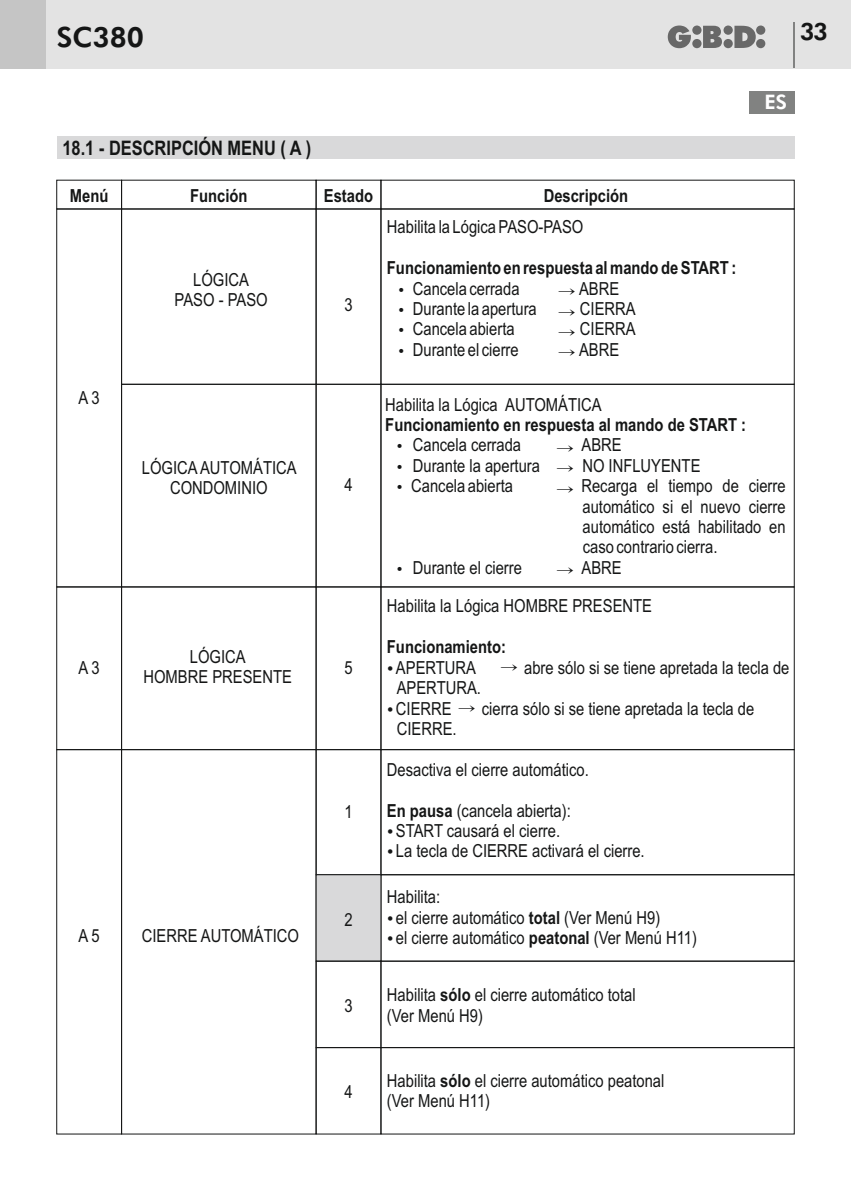
<style>
.page{position:relative;width:851px;height:1191px;background:#fff}
.page>*{position:absolute;margin:0;border:0;box-sizing:border-box;transform-origin:0 0}
.t1{font:800 28px "Futura BT";color:#151616}
.t2{font:800 24px "Futura BT";color:#151616}
.t3{font:700 20px "Arial Narrow";color:#151616}
.t4{font:800 20px "Futura BT";color:#fff}
.t5{font:18px/20.4px "Arial Narrow";color:#151616}
.t6{font:700 18px "Arial Narrow";color:#151616}
.s1{font-family:"Batang"}
.s2{font-weight:700}
</style>
<div class="page">
<div style="left:0;top:0;width:850px;height:68px;background:#e3e3e3"></div>
<div style="left:0;top:0;width:45px;height:68px;background:#c5c5c5"></div>
<svg style="left:667px;top:26px;width:98px;height:22px"></svg>
<hr style="left:793px;top:23px;width:2px;height:45px;background:#818281">
<div style="left:748px;top:91px;width:46px;height:22px;background:#818281"></div>
<div style="left:57px;top:136px;width:737px;height:23px;background:#d9d9da"></div>
<div style="left:56px;top:180px;width:66px;height:29px;border:1px solid #151616"></div>
<div style="left:380px;top:180px;width:414px;height:29px;border:1px solid #151616"></div>
<div style="left:316px;top:180px;width:65px;height:29px;border:1px solid #151616"></div>
<div style="left:121px;top:180px;width:195px;height:29px;border:1px solid #151616"></div>
<div style="left:56px;top:587px;width:66px;height:163px;border:1px solid #151616"></div>
<div style="left:316px;top:587px;width:65px;height:163px;border:1px solid #151616"></div>
<div style="left:380px;top:749px;width:414px;height:126px;border:1px solid #151616"></div>
<div style="left:316px;top:749px;width:65px;height:126px;border:1px solid #151616"></div>
<div style="left:56px;top:749px;width:66px;height:385px;border:1px solid #151616"></div>
<div style="left:380px;top:874px;width:414px;height:87px;border:1px solid #151616"></div>
<svg style="left:315px;top:874px;width:66px;height:87px;background:#d0d0d1"></svg>
<div style="left:380px;top:961px;width:414px;height:86px;border:1px solid #151616"></div>
<div style="left:316px;top:961px;width:65px;height:86px;border:1px solid #151616"></div>
<div style="left:380px;top:1047px;width:414px;height:87px;border:1px solid #151616"></div>
<div style="left:316px;top:1047px;width:65px;height:87px;border:1px solid #151616"></div>
<div style="left:56px;top:209px;width:66px;height:378px;border:1px solid #151616"></div>
<div style="left:316px;top:209px;width:65px;height:175px;border:1px solid #151616"></div>
<div style="left:121px;top:384px;width:195px;height:203px;border:1px solid #151616"></div>
<div style="left:316px;top:384px;width:65px;height:203px;border:1px solid #151616"></div>
<div style="left:380px;top:384px;width:414px;height:203px;border:1px solid #151616"></div>
<h1 class="t1" style="left:57px;top:26px;width:89px">SC380</h1>
<h2 class="t2" style="left:799px;top:22px;width:29px">33</h2>
<p class="t3" style="left:62px;top:140px;width:250px">18.1 - DESCRIPCIÓN MENU ( A )</p>
<p class="t6" style="left:70px;top:189px;width:40px">Menú</p>
<p class="t6" style="left:190px;top:189px;width:59px">Función</p>
<p class="t6" style="left:324px;top:189px;width:51px">Estado</p>
<p class="t6" style="left:543px;top:189px;width:86px">Descripción</p>
<p class="t5" style="left:175px;top:271px;width:94px;text-align:center">LÓGICA<br>PASO - PASO</p>
<p class="t5" style="left:344px;top:296px;width:10px">3</p>
<p class="t5" style="left:387px;top:218px;width:198px">Habilita la Lógica PASO-PASO</p>
<p class="t6" style="left:387px;top:261px;width:351px">Funcionamiento en respuesta al mando de START :</p>
<p class="t5" style="left:413px;top:280px;width:108px">Cancela cerrada</p>
<p class="t5" style="left:413px;top:280px;width:224px;text-indent:145px"><span class="s1">→</span> ABRE<br>Durante la apertura <span class="s1">→</span> CIERRA<br>Cancela abierta</p>
<p class="t5" style="left:557px;top:320px;width:79px"><span class="s1">→</span> CIERRA</p>
<p class="t5" style="left:413px;top:341px;width:107px">Durante el cierre</p>
<p class="t5" style="left:557px;top:341px;width:63px"><span class="s1">→</span> ABRE</p>
<p class="t4" style="left:764px;top:94px;width:24px">ES</p>
<p class="t5" style="left:78px;top:389px;width:23px">A 3</p>
<p class="t5" style="left:142px;top:459px;width:156px;text-align:center">LÓGICA AUTOMÁTICA<br>CONDOMINIO</p>
<p class="t5" style="left:78px;top:659px;width:23px">A 3</p>
<p class="t5" style="left:143px;top:648px;width:150px;text-align:center">LÓGICA<br>HOMBRE PRESENTE</p>
<p class="t5" style="left:78px;top:927px;width:23px">A 5</p>
<p class="t5" style="left:142px;top:927px;width:159px">CIERRE AUTOMÁTICO</p>
<p class="t5" style="left:344px;top:476px;width:10px">4</p>
<p class="t5" style="left:344px;top:659px;width:10px">5</p>
<p class="t5" style="left:344px;top:803px;width:10px">1</p>
<p class="t5" style="left:344px;top:910px;width:10px">2</p>
<p class="t5" style="left:344px;top:997px;width:10px">3</p>
<p class="t5" style="left:344px;top:1083px;width:10px">4</p>
<p class="t5" style="left:385px;top:395px;width:218px">Habilita la Lógica AUTOMÁTICA</p>
<p class="t6" style="left:385px;top:418px;width:362px">Funcionamiento en respuesta al mando de START :</p>
<p class="t5" style="left:413px;top:436px;width:110px">Cancela cerrada</p>
<p class="t5" style="left:411px;top:436px;width:291px;text-indent:145px"><span class="s1">→</span> ABRE<br>Durante la apertura <span class="s1">→</span> NO INFLUYENTE<br>Cancela abierta</p>
<p class="t5" style="left:582px;top:477px;width:204px;text-align:justify;text-indent:-26px"><span class="s1">→</span> Recarga el tiempo de cierre automático si el nuevo cierre automático está habilitado en caso contrario cierra.</p>
<p class="t5" style="left:413px;top:559px;width:111px">Durante el cierre</p>
<p class="t5" style="left:556px;top:559px;width:67px"><span class="s1">→</span> ABRE</p>
<p class="t5" style="left:387px;top:597px;width:266px">Habilita la Lógica HOMBRE PRESENTE</p>
<p class="t6" style="left:387px;top:640px;width:120px">Funcionamiento:</p>
<p class="t5" style="left:396px;top:659px;width:82px">APERTURA</p>
<p class="t5" style="left:500px;top:659px;width:291px"><span class="s1">→</span> abre sólo si se tiene apretada la tecla de</p>
<p class="t5" style="left:396px;top:679px;width:360px">APERTURA.<br>CIERRE <span class="s1">→</span> cierra sólo si se tiene apretada la tecla de<br>CIERRE.</p>
<p class="t5" style="left:387px;top:760px;width:203px">Desactiva el cierre automático.</p>
<p class="t5" style="left:396px;top:801px;width:250px;text-indent:-9px"><span class="s2">En pausa</span> (cancela abierta):<br>START causará el cierre.<br>La tecla de CIERRE activará el cierre.</p>
<p class="t5" style="left:396px;top:888px;width:302px;text-indent:-9px">Habilita:<br>el cierre automático <span class="s2">total</span> (Ver Menú H9)<br>el cierre automático <span class="s2">peatonal</span> (Ver Menú H11)</p>
<p class="t5" style="left:387px;top:986px;width:250px">Habilita <span class="s2">sólo</span> el cierre automático total (Ver Menú H9)</p>
<p class="t5" style="left:387px;top:1071px;width:279px">Habilita <span class="s2">sólo</span> el cierre automático peatonal (Ver Menú H11)</p>
</div>
